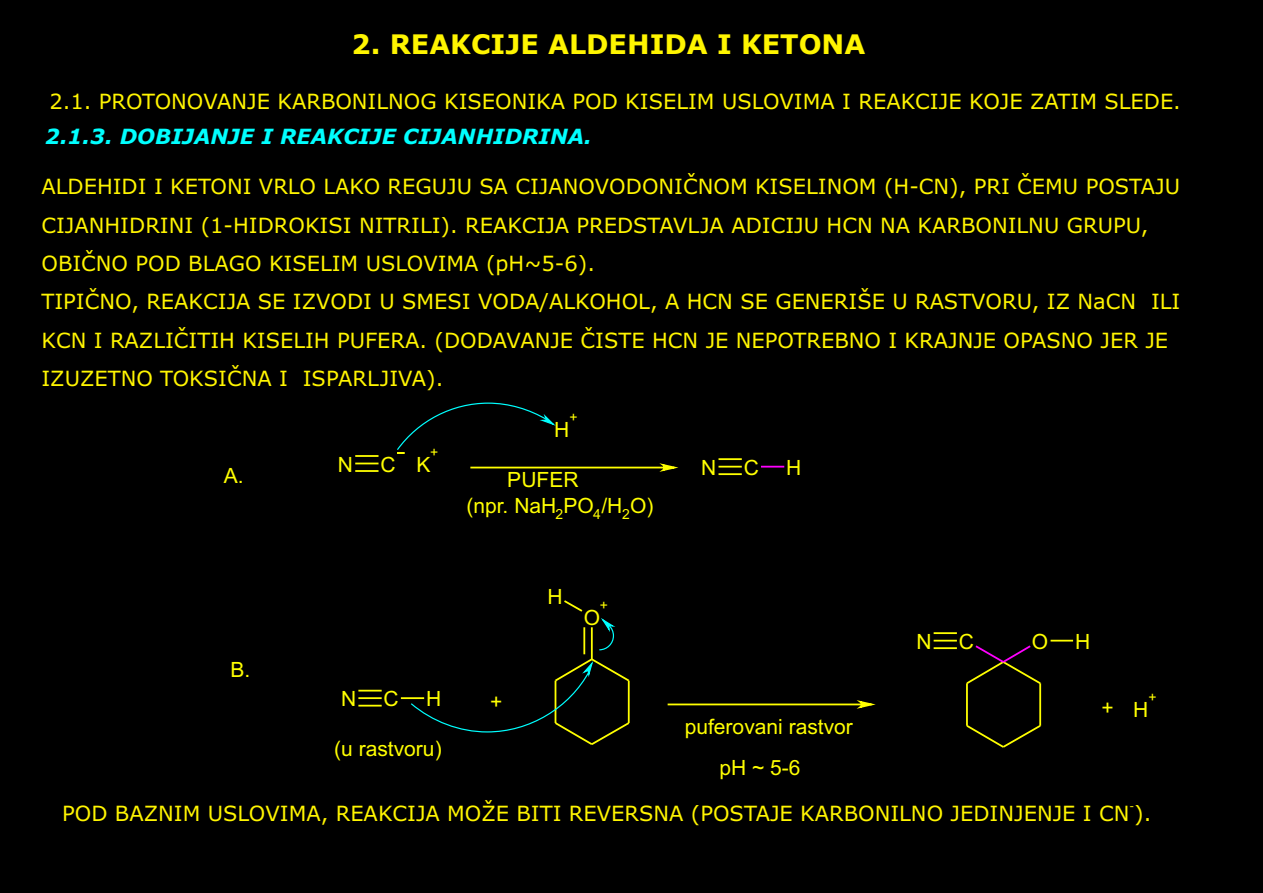
<style>
.page{position:relative;width:1263px;height:893px;background:#000}
.page>*{position:absolute;margin:0;border:0;box-sizing:border-box;transform-origin:0 0}
.t1{font:700 27px "Verdana";color:#fff500}
.t2{font:21px/38.2px "Verdana";color:#fff500}
.t3{font:21px/26px "Arial";color:#ff0}
.t4{font:italic 700 21px "Verdana";color:#0ff}
.t5{font:13.95px "Arial";color:#ff0}
.t6{font:10.5px "Verdana";color:#fff500}
</style>
<div class="page">
<svg style="left:355px;top:463px;width:23px;height:1px"></svg>
<hr style="left:355px;top:470px;width:23px;height:2px;background:#ff0">
<hr style="left:355px;top:455px;width:23px;height:2px;background:#ff0">
<hr style="left:470px;top:467px;width:193px;height:1px;background:#ff0">
<svg style="left:655px;top:463px;width:24px;height:9px"></svg>
<svg style="left:397px;top:402px;width:159px;height:52px"></svg>
<hr style="left:718px;top:466px;width:24px;height:2px;background:#ff0">
<hr style="left:718px;top:473px;width:24px;height:2px;background:#ff0">
<hr style="left:718px;top:458px;width:24px;height:2px;background:#ff0">
<hr style="left:761px;top:466px;width:23px;height:2px;background:#f0f">
<hr style="left:358px;top:697px;width:24px;height:2px;background:#ff0">
<svg style="left:358px;top:705px;width:24px;height:1px"></svg>
<svg style="left:358px;top:690px;width:24px;height:1px"></svg>
<hr style="left:401px;top:697px;width:23px;height:2px;background:#ff0">
<hr style="left:668px;top:703px;width:192px;height:2px;background:#ff0">
<svg style="left:853px;top:700px;width:23px;height:9px"></svg>
<hr style="left:591px;top:627px;width:2px;height:32px;background:#ff0">
<hr style="left:583px;top:627px;width:2px;height:27px;background:#ff0">
<svg style="left:564px;top:600px;width:19px;height:12px"></svg>
<svg style="left:410px;top:657px;width:220px;height:88px"></svg>
<svg style="left:599px;top:618px;width:17px;height:33px"></svg>
<svg style="left:934px;top:640px;width:23px;height:1px"></svg>
<hr style="left:934px;top:647px;width:23px;height:2px;background:#ff0">
<hr style="left:934px;top:632px;width:23px;height:2px;background:#ff0">
<hr style="left:966px;top:683px;width:2px;height:43px;background:#ff0">
<svg style="left:966px;top:723px;width:76px;height:25px"></svg>
<hr style="left:1039px;top:683px;width:2px;height:43px;background:#ff0">
<svg style="left:966px;top:645px;width:76px;height:41px"></svg>
<svg style="left:1050px;top:640px;width:23px;height:1px"></svg>
<p class="t1" style="left:352px;top:33px;width:515px">2. REAKCIJE ALDEHIDA I KETONA</p>
<p class="t2" style="left:50px;top:84px;width:1133px">2.1. PROTONOVANJE KARBONILNOG KISEONIKA POD KISELIM USLOVIMA I REAKCIJE KOJE ZATIM SLEDE.</p>
<p class="t4" style="left:45px;top:128px;width:548px">2.1.3. DOBIJANJE I REAKCIJE CIJANHIDRINA.</p>
<p class="t2" style="left:41px;top:169px;width:1140px">ALDEHIDI I KETONI VRLO LAKO REGUJU SA CIJANOVODONIČNOM KISELINOM (H-CN), PRI ČEMU POSTAJU CIJANHIDRINI (1-HIDROKISI NITRILI). REAKCIJA PREDSTAVLJA ADICIJU HCN NA KARBONILNU GRUPU, OBIČNO POD BLAGO KISELIM USLOVIMA (pH~5-6).<br>TIPIČNO, REAKCIJA SE IZVODI U SMESI VODA/ALKOHOL, A HCN SE GENERIŠE U RASTVORU, IZ NaCN ILI KCN I RAZLIČITIH KISELIH PUFERA. (DODAVANJE ČISTE HCN JE NEPOTREBNO I KRAJNJE OPASNO JER JE IZUZETNO TOKSIČNA I ISPARLJIVA).</p>
<p class="t3" style="left:224px;top:464px;width:21px">A.</p>
<p class="t3" style="left:230px;top:658px;width:21px">B.</p>
<p class="t3" style="left:338px;top:453px;width:17px">N</p>
<p class="t3" style="left:380px;top:453px;width:17px">C</p>
<p class="t5" style="left:430px;top:447px;width:10px">+</p>
<p class="t3" style="left:417px;top:454px;width:16px">K</p>
<p class="t5" style="left:569px;top:412px;width:10px">+</p>
<p class="t3" style="left:554px;top:418px;width:17px">H</p>
<p class="t3" style="left:466px;top:469px;width:189px;text-indent:41px">PUFER<br>(npr. NaH<sub>2</sub>PO<sub>4</sub>/H<sub>2</sub>O)</p>
<p class="t3" style="left:384px;top:688px;width:17px">C</p>
<p class="t3" style="left:341px;top:688px;width:17px">N</p>
<p class="t3" style="left:426px;top:688px;width:17px">H</p>
<p class="t3" style="left:334px;top:738px;width:109px">(u rastvoru)</p>
<p class="t3" style="left:490px;top:691px;width:14px">+</p>
<p class="t3" style="left:547px;top:585px;width:17px">H</p>
<p class="t5" style="left:600px;top:600px;width:10px">+</p>
<p class="t3" style="left:584px;top:606px;width:18px">O</p>
<p class="t3" style="left:744px;top:456px;width:17px">C</p>
<p class="t3" style="left:701px;top:456px;width:17px">N</p>
<p class="t3" style="left:786px;top:456px;width:17px">H</p>
<p class="t3" style="left:719px;top:708px;width:135px;line-height:40.8px;text-indent:-35px">puferovani rastvor pH ~ 5-6</p>
<p class="t3" style="left:916px;top:630px;width:17px">N</p>
<p class="t3" style="left:1032px;top:630px;width:18px">O</p>
<p class="t3" style="left:1075px;top:630px;width:17px">H</p>
<p class="t3" style="left:959px;top:630px;width:17px">C</p>
<p class="t3" style="left:1101px;top:697px;width:14px">+</p>
<p class="t5" style="left:1148px;top:692px;width:10px">+</p>
<p class="t3" style="left:1133px;top:699px;width:17px">H</p>
<p class="t2" style="left:62px;top:796px;width:1091px">POD BAZNIM USLOVIMA, REAKCIJA MOŽE BITI REVERSNA (POSTAJE KARBONILNO JEDINJENJE I CN ).</p>
<p class="t6" style="left:1129px;top:802px;width:6px">-</p>
</div>
